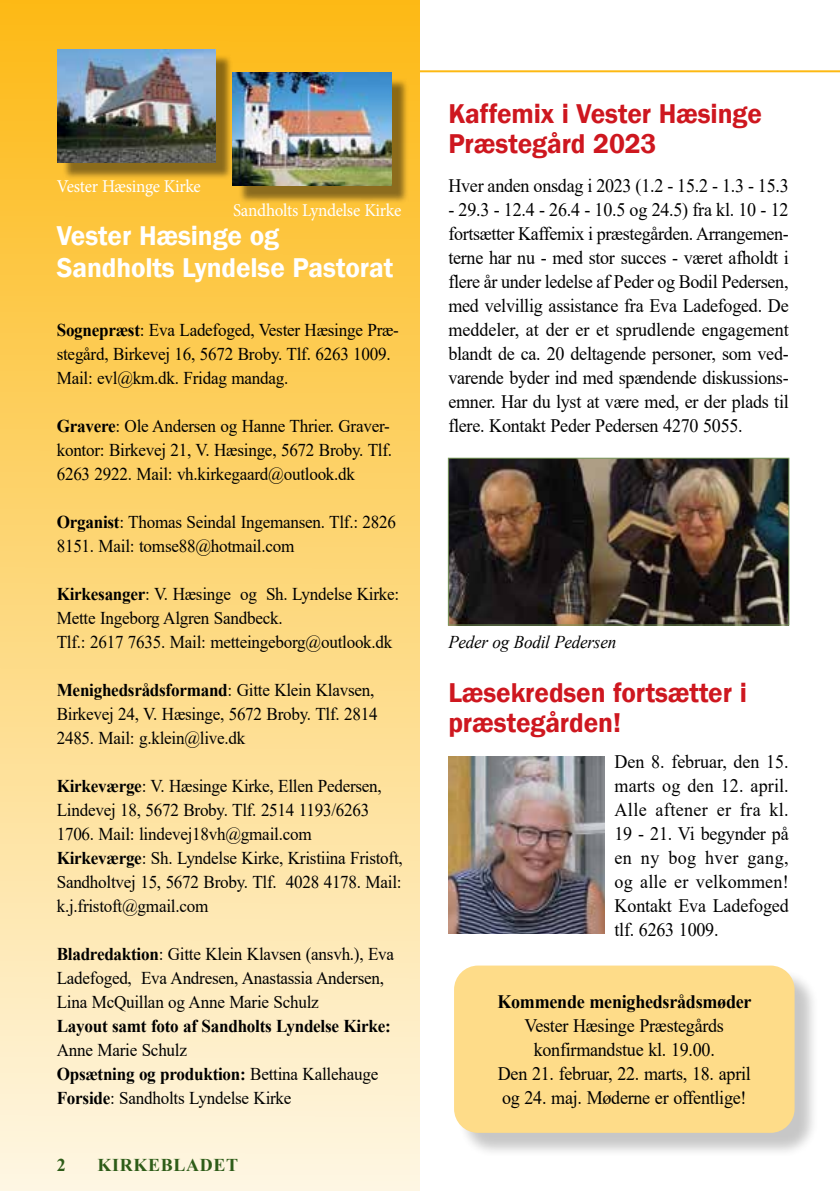
<style>
.page{position:relative;width:840px;height:1191px;background:#fff}
.page>*{position:absolute;margin:0;border:0;box-sizing:border-box;transform-origin:0 0}
.t1{font:600 28px/30px "Franklin Gothic";letter-spacing:-.005em;color:#ce171f}
.t2{font:600 28px/32.2px "Franklin Gothic";letter-spacing:-.005em;color:#fff}
.t3{font:19px/24px "Times New Roman";letter-spacing:-.015em;color:#000;text-align:justify;scale:.95 1}
.t4{font:700 19px "Times New Roman";letter-spacing:-.015em;color:#000;scale:.95 1}
.t5{font:18px/24px "Times New Roman";letter-spacing:-.015em;color:#000;scale:.95 1}
.t6{font:18px "Minion Pro";letter-spacing:-.02em;color:#fff;scale:.95 1}
.t7{font:700 18px "Times New Roman";letter-spacing:-.015em;color:#000;scale:.95 1}
.t8{font:italic 18px "Times New Roman";letter-spacing:-.015em;color:#000;scale:.95 1}
.t9{font:700 18px "Times New Roman";letter-spacing:.035em;color:#2e5c18}
.s1{font-weight:700}
</style>
<div class="page">
<div style="left:0;top:0;width:420px;height:1191px;background:linear-gradient(to bottom,#fcb916,#fff7e3)"></div>
<div style="left:238px;top:78px;width:171px;height:126px;background:#000;opacity:.45"></div>
<img style="left:233px;top:73px;width:158px;height:113px">
<div style="left:62px;top:54px;width:171px;height:126px;background:#000;opacity:.45"></div>
<img style="left:57px;top:49px;width:159px;height:114px">
<hr style="left:420px;top:70px;width:419px;height:2px;background:#fdb913">
<div style="left:456px;top:968px;width:362px;height:189px;background:#000;opacity:.45"></div>
<div style="left:454px;top:965px;width:340px;height:167px;background:#fedc89;border-radius:24px"></div>
<img style="left:450px;top:460px;width:336px;height:163px">
<div style="left:448px;top:458px;width:340px;height:167px;border:1px solid #78985a"></div>
<img style="left:448px;top:756px;width:156px;height:177px">
<p class="t6" style="left:57px;top:174px;width:153px">Vester Hæsinge Kirke</p>
<p class="t6" style="left:233px;top:198px;width:178px">Sandholts Lyndelse Kirke</p>
<h1 class="t2" style="left:57px;top:220px;width:338px">Vester Hæsinge og<br>Sandholts Lyndelse Pastorat</h1>
<p class="t5" style="left:57px;top:317px;width:361px"><span class="s1">Sognepræst</span>: Eva Ladefoged, Vester Hæsinge Præ&shy;stegård, Birkevej 16, 5672 Broby. Tlf. 6263 1009.<br>Mail: evl@km.dk. Fridag mandag.</p>
<p class="t5" style="left:57px;top:413px;width:354px"><span class="s1">Gravere</span>: Ole Andersen og Hanne Thrier. Graver&shy;kontor: Birkevej 21, V. Hæsinge, 5672 Broby. Tlf.<br>6263 2922. Mail: vh.kirkegaard@outlook.dk</p>
<p class="t5" style="left:57px;top:509px;width:358px"><span class="s1">Organist</span>: Thomas Seindal Ingemansen. Tlf.: 2826<br>8151. Mail: tomse88@hotmail.com</p>
<p class="t5" style="left:57px;top:581px;width:362px"><span class="s1">Kirkesanger</span>: V. Hæsinge og Sh. Lyndelse Kirke:<br>Mette Ingeborg Algren Sandbeck.<br>Tlf.: 2617 7635. Mail: metteingeborg@outlook.dk</p>
<p class="t5" style="left:57px;top:677px;width:339px"><span class="s1">Menighedsrådsformand</span>: Gitte Klein Klavsen,<br>Birkevej 24, V. Hæsinge, 5672 Broby. Tlf. 2814<br>2485. Mail: g.klein@live.dk</p>
<p class="t5" style="left:57px;top:773px;width:365px"><span class="s1">Kirkeværge</span>: V. Hæsinge Kirke, Ellen Pedersen, Lindevej 18, 5672 Broby. Tlf. 2514 1193/6263<br>1706. Mail: lindevej18vh@gmail.com <span class="s1">Kirkeværge</span>: Sh. Lyndelse Kirke, Kristiina Fristoft, Sandholtvej 15, 5672 Broby. Tlf. 4028 4178. Mail: k.j.fristoft@gmail.com</p>
<p class="t5" style="left:57px;top:941px;width:356px"><span class="s1">Bladredaktion</span>: Gitte Klein Klavsen (ansvh.), Eva<br>Ladefoged, Eva Andresen, Anastassia Andersen,<br>Lina McQuillan og Anne Marie Schulz</p>
<p class="t7" style="left:57px;top:1013px;width:353px">Layout samt foto af Sandholts Lyndelse Kirke:</p>
<p class="t5" style="left:57px;top:1037px;width:340px">Anne Marie Schulz<br><span class="s1">Opsætning og produktion:</span> Bettina Kallehauge<br><span class="s1">Forside</span>: Sandholts Lyndelse Kirke</p>
<p class="t9" style="left:57px;top:1151px;width:10px">2</p>
<p class="t9" style="left:98px;top:1151px;width:142px">KIRKEBLADET</p>
<h1 class="t1" style="left:448px;top:99px;width:315px">Kaffemix i Vester Hæsinge<br>Præstegård 2023</h1>
<p class="t3" style="left:448px;top:173px;width:359px">Hver anden onsdag i 2023 (1.2 - 15.2 - 1.3 - 15.3</p>
<p class="t3" style="left:448px;top:197px;width:360px">- 29.3 - 12.4 - 26.4 - 10.5 og 24.5) fra kl. 10 - 12 fortsætter Kaffemix i præstegården. Arrangemen&shy;terne har nu - med stor succes - været afholdt i flere år under ledelse af Peder og Bodil Pedersen, med velvillig assistance fra Eva Ladefoged. De meddeler, at der er et sprudlende engagement blandt de ca. 20 deltagende personer, som ved&shy;varende byder ind med spændende diskussions&shy;emner. Har du lyst at være med, er der plads til flere. Kontakt Peder Pedersen 4270 5055.</p>
<p class="t8" style="left:448px;top:630px;width:178px">Peder og Bodil Pedersen</p>
<h1 class="t1" style="left:448px;top:678px;width:300px">Læsekredsen fortsætter i præstegården!</h1>
<p class="t3" style="left:614px;top:749px;width:185px">Den 8. februar, den 15. marts og den 12. april.<br>Alle aftener er fra kl.<br>19 - 21. Vi begynder på en ny bog hver gang, og alle er velkommen!<br>Kontakt Eva Ladefoged tlf. 6263 1009.</p>
<p class="t4" style="left:497px;top:988px;width:269px">Kommende menighedsrådsmøder</p>
<p class="t3" style="left:497px;top:1013px;width:268px;text-align:center">Vester Hæsinge Præstegårds konfirmandstue kl. 19.00.<br>Den 21. februar, 22. marts, 18. april og 24. maj. Møderne er offentlige!</p>
</div>
